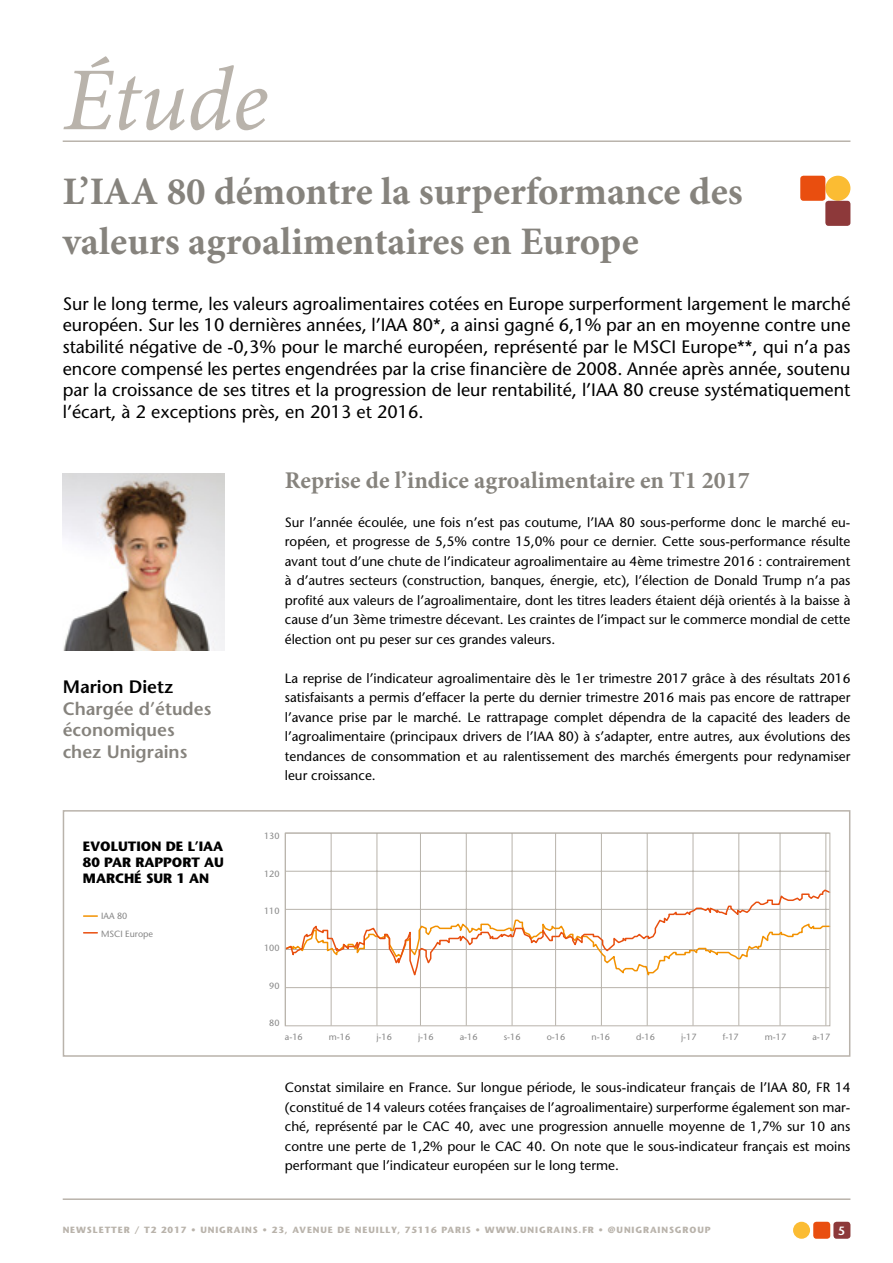
<style>
.page{position:relative;width:893px;height:1263px;background:#fff}
.page>*{position:absolute;margin:0;border:0;box-sizing:border-box;transform-origin:0 0}
.t1{font:italic 90px "Minion Pro";letter-spacing:-.005em;color:#b9b3ab}
.t2{font:700 39px/49.5px "Minion Pro";color:#86837d}
.t3{font:700 24px "Minion Pro";color:#86837d}
.t4{font:500 18px/21.6px "Stone Sans Std";color:#000;text-align:justify}
.t5{font:600 18px/21.6px "Stone Sans Std";color:#86837d}
.t6{font:600 18px "Stone Sans Std";color:#000}
.t7{font:500 13.5px/19.5px "Stone Sans Std";color:#000;text-align:justify}
.t8{font:700 13.5px/16.2px "Stone Sans Std";color:#000;text-align:justify}
.t9{font:600 12px "Stone Sans Std";color:#fff}
.t10{font:700 9px "Stone Sans Std";letter-spacing:.1em;color:#b9b3ab}
.t11{font:500 9px/17.4px "Stone Sans Std";color:#878787}
</style>
<div class="page">
<div style="left:793px;top:1222px;width:17px;height:17px;background:#fbbc33;border-radius:50%"></div>
<div style="left:813px;top:1222px;width:17px;height:17px;background:#e94e0f;border-radius:3px"></div>
<div style="left:833px;top:1222px;width:17px;height:17px;background:#8d393a;border-radius:3px"></div>
<hr style="left:63px;top:140px;width:787px;height:2px;background:#b9b3ab">
<div style="left:825px;top:176px;width:25px;height:25px;background:#fbbc33;border-radius:50%"></div>
<div style="left:800px;top:176px;width:25px;height:25px;background:#e94e0f;border-radius:3px"></div>
<div style="left:825px;top:201px;width:25px;height:25px;background:#8d393a;border-radius:3px"></div>
<img style="left:63px;top:474px;width:161px;height:177px">
<div style="left:63px;top:810px;width:787px;height:247px;border:2px solid #b9b3ab"></div>
<svg style="left:84px;top:915px;width:13px;height:2px"></svg>
<svg style="left:84px;top:932px;width:13px;height:1px"></svg>
<hr style="left:285px;top:871px;width:544px;height:1px;background:#b8b3ab">
<hr style="left:285px;top:987px;width:544px;height:1px;background:#b8b3ab">
<hr style="left:826px;top:833px;width:1px;height:192px;background:#b8b3ab">
<hr style="left:780px;top:833px;width:1px;height:192px;background:#b8b3ab">
<hr style="left:739px;top:833px;width:1px;height:192px;background:#b8b3ab">
<hr style="left:693px;top:833px;width:1px;height:192px;background:#b8b3ab">
<hr style="left:647px;top:833px;width:1px;height:192px;background:#b8b3ab">
<hr style="left:601px;top:833px;width:1px;height:192px;background:#b8b3ab">
<hr style="left:555px;top:833px;width:1px;height:192px;background:#b8b3ab">
<hr style="left:512px;top:833px;width:1px;height:192px;background:#b8b3ab">
<hr style="left:466px;top:833px;width:1px;height:192px;background:#b8b3ab">
<hr style="left:420px;top:833px;width:1px;height:192px;background:#b8b3ab">
<hr style="left:377px;top:833px;width:1px;height:192px;background:#b8b3ab">
<hr style="left:331px;top:833px;width:1px;height:192px;background:#b8b3ab">
<svg style="left:284px;top:888px;width:547px;height:92px"></svg>
<div style="left:285px;top:833px;width:545px;height:193px;border:1px solid #b8b3ab"></div>
<hr style="left:63px;top:1198px;width:787px;height:2px;background:#b9b3ab">
<h1 class="t1" style="left:63px;top:39px;width:207px">Étude</h1>
<h2 class="t2" style="left:63px;top:166px;width:681px">L’IAA 80 démontre la surperformance des valeurs agroalimentaires en Europe</h2>
<p class="t4" style="left:63px;top:293px;width:789px">Sur le long terme, les valeurs agroalimentaires cotées en Europe surperforment largement le marché européen. Sur les 10 dernières années, l’IAA 80*, a ainsi gagné 6,1% par an en moyenne contre une stabilité négative de -0,3% pour le marché européen, représenté par le MSCI Europe**, qui n’a pas encore compensé les pertes engendrées par la crise financière de 2008. Année après année, soutenu par la croissance de ses titres et la progression de leur rentabilité, l’IAA 80 creuse systématiquement l’écart, à 2 exceptions près, en 2013 et 2016.</p>
<h3 class="t6" style="left:63px;top:676px;width:112px">Marion Dietz</h3>
<h3 class="t5" style="left:63px;top:697px;width:150px">Chargée d’études économiques chez Unigrains</h3>
<p class="t8" style="left:83px;top:838px;width:143px">EVOLUTION DE L’IAA 80 PAR RAPPORT AU MARCHÉ SUR 1 AN</p>
<p class="t11" style="left:101px;top:908px;width:53px">IAA 80<br>MSCI Europe</p>
<h3 class="t3" style="left:285px;top:463px;width:467px">Reprise de l’indice agroalimentaire en T1 2017</h3>
<p class="t7" style="left:285px;top:512px;width:567px">Sur l’année écoulée, une fois n’est pas coutume, l’IAA 80 sous-performe donc le marché eu&shy;ropéen, et progresse de 5,5% contre 15,0% pour ce dernier. Cette sous-performance résulte avant tout d’une chute de l’indicateur agroalimentaire au 4ème trimestre 2016 : contrairement à d’autres secteurs (construction, banques, énergie, etc), l’élection de Donald Trump n’a pas profité aux valeurs de l’agroalimentaire, dont les titres leaders étaient déjà orientés à la baisse à cause d’un 3ème trimestre décevant. Les craintes de l’impact sur le commerce mondial de cette élection ont pu peser sur ces grandes valeurs.</p>
<p class="t7" style="left:285px;top:668px;width:567px">La reprise de l’indicateur agroalimentaire dès le 1er trimestre 2017 grâce à des résultats 2016 satisfaisants a permis d’effacer la perte du dernier trimestre 2016 mais pas encore de rattraper l’avance prise par le marché. Le rattrapage complet dépendra de la capacité des leaders de l’agroalimentaire (principaux drivers de l’IAA 80) à s’adapter, entre autres, aux évolutions des tendances de consommation et au ralentissement des marchés émergents pour redynamiser leur croissance.</p>
<p class="t11" style="left:264px;top:827px;width:17px">130</p>
<p class="t11" style="left:264px;top:865px;width:17px">120</p>
<p class="t11" style="left:264px;top:902px;width:17px">110</p>
<p class="t11" style="left:264px;top:939px;width:17px">100</p>
<p class="t11" style="left:269px;top:977px;width:12px">90</p>
<p class="t11" style="left:269px;top:1014px;width:12px">80</p>
<p class="t11" style="left:285px;top:1028px;width:19px">a-16</p>
<p class="t11" style="left:329px;top:1028px;width:23px">m-16</p>
<p class="t11" style="left:376px;top:1028px;width:17px">j-16</p>
<p class="t11" style="left:418px;top:1028px;width:17px">j-16</p>
<p class="t11" style="left:460px;top:1028px;width:19px">a-16</p>
<p class="t11" style="left:504px;top:1028px;width:18px">s-16</p>
<p class="t11" style="left:547px;top:1028px;width:20px">o-16</p>
<p class="t11" style="left:591px;top:1028px;width:20px">n-16</p>
<p class="t11" style="left:636px;top:1028px;width:20px">d-16</p>
<p class="t11" style="left:681px;top:1028px;width:17px">j-17</p>
<p class="t11" style="left:723px;top:1028px;width:17px">f-17</p>
<p class="t11" style="left:765px;top:1028px;width:23px">m-17</p>
<p class="t11" style="left:812px;top:1028px;width:19px">a-17</p>
<p class="t7" style="left:285px;top:1078px;width:567px">Constat similaire en France. Sur longue période, le sous-indicateur français de l’IAA 80, FR 14 (constitué de 14 valeurs cotées françaises de l’agroalimentaire) surperforme également son mar&shy;ché, représenté par le CAC 40, avec une progression annuelle moyenne de 1,7% sur 10 ans contre une perte de 1,2% pour le CAC 40. On note que le sous-indicateur français est moins performant que l’indicateur européen sur le long terme.</p>
<p class="t10" style="left:63px;top:1225px;width:649px">NEWSLETTER / T2 2017 • UNIGRAINS • 23, AVENUE DE NEUILLY, 75116 PARIS • WWW.UNIGRAINS.FR • @UNIGRAINSGROUP</p>
<p class="t9" style="left:838px;top:1223px;width:8px">5</p>
</div>
